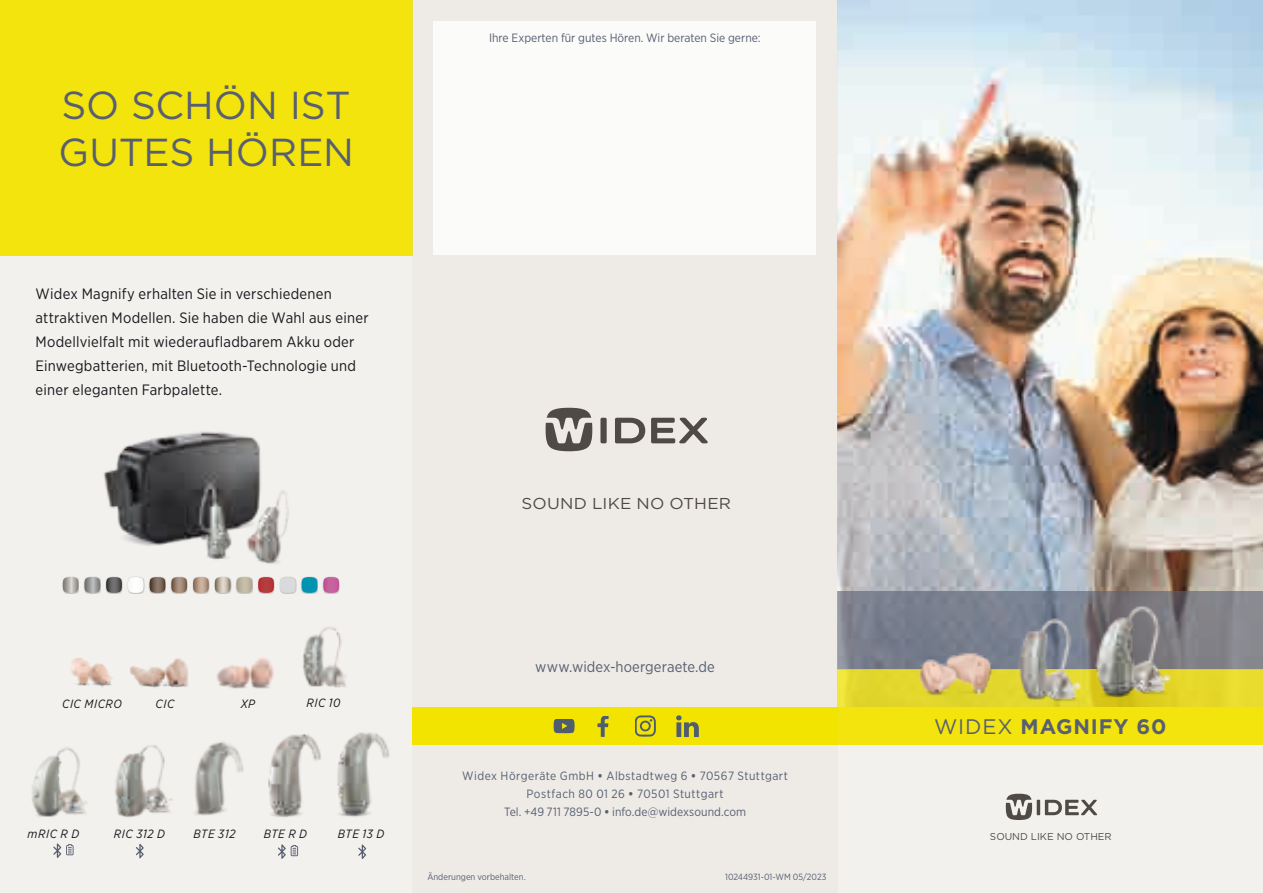
<style>
.page{position:relative;width:1263px;height:893px;background:#f3f1ee}
.page>*{position:absolute;margin:0;border:0;box-sizing:border-box;transform-origin:0 0}
.t1{font:39px/46.8px "Gotham";color:#585f72}
.t2{font:700 21px "Gotham";letter-spacing:.04em;color:#585f72}
.t3{font:15.75px "Gotham";letter-spacing:.015em;color:#4f4a46;scale:1.07 1}
.t4{font:15px/24px "Gotham Narrow";letter-spacing:.015em;color:#1a171c}
.t5{font:15px "Gotham Narrow";letter-spacing:.01em;color:#585f72}
.t6{font:12px/18px "Gotham Narrow";letter-spacing:.02em;color:#585f72;text-align:center}
.t7{font:italic 12px "Gotham Narrow";letter-spacing:.045em;color:#1a171c}
.t8{font:12px "Gotham Narrow";color:#585f72}
.t9{font:9.9px "Gotham";color:#4f4a46}
.t10{font:9px "Gotham Narrow";color:#585f72}
.s1{font-weight:700}
.s2{font-weight:400}
</style>
<div class="page">
<img style="left:838px;top:0;width:425px;height:591px">
<svg style="left:838px;top:591px;width:425px;height:79px;background:#7f8189"></svg>
<div style="left:838px;top:707px;width:425px;height:38px;background:#f3e40e"></div>
<div style="left:838px;top:670px;width:425px;height:37px;background:#e6d82c"></div>
<hr style="left:1037px;top:800px;width:3px;height:15px;background:#4f4a46">
<svg style="left:1045px;top:800px;width:52px;height:15px"></svg>
<svg style="left:1006px;top:794px;width:26px;height:26px"></svg>
<img style="left:1084px;top:597px;width:89px;height:110px">
<img style="left:906px;top:585px;width:100px;height:122px">
<img style="left:1005px;top:608px;width:81px;height:99px">
<div style="left:0;top:0;width:412px;height:255px;background:#f3e40e"></div>
<div style="left:412px;top:0;width:426px;height:893px;background:#eeebe6"></div>
<div style="left:600px;top:418px;width:7px;height:25px;background:#4f4a46;border-radius:2px"></div>
<svg style="left:615px;top:418px;width:30px;height:25px"></svg>
<svg style="left:651px;top:418px;width:57px;height:25px"></svg>
<svg style="left:546px;top:408px;width:46px;height:43px"></svg>
<div style="left:412px;top:707px;width:426px;height:38px;background:#f3e400"></div>
<svg style="left:598px;top:716px;width:11px;height:21px"></svg>
<svg style="left:635px;top:715px;width:21px;height:22px"></svg>
<svg style="left:676px;top:715px;width:23px;height:22px"></svg>
<svg style="left:554px;top:719px;width:21px;height:14px"></svg>
<div style="left:433px;top:21px;width:383px;height:234px;background:#fff"></div>
<img style="left:103px;top:431px;width:186px;height:133px">
<div style="left:62px;top:576px;width:17px;height:18px;background:#1a171c;opacity:.25"></div>
<svg style="left:63px;top:577px;width:15px;height:16px"></svg>
<div style="left:257px;top:576px;width:17px;height:18px;background:#1a171c;opacity:.25"></div>
<svg style="left:258px;top:577px;width:16px;height:16px"></svg>
<div style="left:279px;top:576px;width:17px;height:18px;background:#1a171c;opacity:.25"></div>
<svg style="left:280px;top:577px;width:16px;height:16px"></svg>
<div style="left:301px;top:576px;width:17px;height:18px;background:#1a171c;opacity:.25"></div>
<svg style="left:302px;top:577px;width:15px;height:16px"></svg>
<div style="left:323px;top:576px;width:17px;height:18px;background:#1a171c;opacity:.25"></div>
<svg style="left:323px;top:577px;width:16px;height:16px"></svg>
<div style="left:84px;top:576px;width:17px;height:18px;background:#1a171c;opacity:.25"></div>
<svg style="left:84px;top:577px;width:16px;height:16px"></svg>
<div style="left:105px;top:576px;width:17px;height:18px;background:#1a171c;opacity:.25"></div>
<svg style="left:106px;top:577px;width:16px;height:16px"></svg>
<div style="left:127px;top:576px;width:17px;height:18px;background:#1a171c;opacity:.25"></div>
<svg style="left:128px;top:577px;width:16px;height:16px"></svg>
<div style="left:149px;top:576px;width:17px;height:18px;background:#1a171c;opacity:.25"></div>
<svg style="left:150px;top:577px;width:15px;height:16px"></svg>
<div style="left:192px;top:576px;width:17px;height:18px;background:#1a171c;opacity:.25"></div>
<svg style="left:193px;top:577px;width:16px;height:16px"></svg>
<div style="left:214px;top:576px;width:17px;height:18px;background:#1a171c;opacity:.25"></div>
<div style="left:236px;top:576px;width:17px;height:18px;background:#1a171c;opacity:.25"></div>
<svg style="left:215px;top:577px;width:37px;height:16px"></svg>
<div style="left:170px;top:576px;width:18px;height:18px;background:#1a171c;opacity:.25"></div>
<svg style="left:171px;top:577px;width:16px;height:16px"></svg>
<img style="left:337px;top:732px;width:53px;height:85px">
<img style="left:217px;top:658px;width:51px;height:31px">
<img style="left:130px;top:658px;width:58px;height:30px">
<img style="left:70px;top:658px;width:43px;height:29px">
<img style="left:268px;top:627px;width:78px;height:61px">
<img style="left:31px;top:747px;width:56px;height:70px">
<img style="left:115px;top:745px;width:58px;height:73px">
<img style="left:195px;top:742px;width:49px;height:74px">
<img style="left:268px;top:734px;width:53px;height:83px">
<svg style="left:278px;top:844px;width:20px;height:15px"></svg>
<svg style="left:136px;top:844px;width:8px;height:14px"></svg>
<svg style="left:53px;top:843px;width:21px;height:15px"></svg>
<svg style="left:358px;top:844px;width:8px;height:15px"></svg>
<h1 class="t1" style="left:59px;top:81px;width:297px">SO SCHÖN IST<br>GUTES HÖREN</h1>
<p class="t4" style="left:36px;top:281px;width:334px">Widex Magnify erhalten Sie in verschiedenen attraktiven Modellen. Sie haben die Wahl aus einer Modellvielfalt mit wiederaufladbarem Akku oder Einwegbatterien, mit Bluetooth-Technologie und einer eleganten Farbpalette.</p>
<p class="t8" style="left:489px;top:30px;width:273px">Ihre Experten für gutes Hören. Wir beraten Sie gerne:</p>
<p class="t3" style="left:522px;top:493px;width:197px">SOUND LIKE NO OTHER</p>
<p class="t7" style="left:62px;top:697px;width:61px">CIC MICRO</p>
<p class="t7" style="left:156px;top:697px;width:20px">CIC</p>
<p class="t7" style="left:241px;top:697px;width:16px">XP</p>
<p class="t7" style="left:306px;top:695px;width:36px">RIC 10</p>
<p class="t7" style="left:28px;top:826px;width:53px">mRIC R D</p>
<p class="t7" style="left:114px;top:826px;width:53px">RIC 312 D</p>
<p class="t7" style="left:194px;top:826px;width:43px">BTE 312</p>
<p class="t7" style="left:264px;top:826px;width:45px">BTE R D</p>
<p class="t7" style="left:338px;top:826px;width:48px">BTE 13 D</p>
<p class="t5" style="left:535px;top:658px;width:181px">www.widex-hoergeraete.de</p>
<p class="t6" style="left:462px;top:767px;width:327px">Widex Hörgeräte GmbH <span class="s1">•</span> Albstadtweg 6 <span class="s1">•</span> 70567 Stuttgart<br>Postfach 80 01 26 <span class="s1">•</span> 70501 Stuttgart<br>Tel. +49 711 7895-0 <span class="s1">•</span> info.de@widexsound.com</p>
<p class="t10" style="left:427px;top:871px;width:100px">Änderungen vorbehalten.</p>
<p class="t10" style="left:725px;top:871px;width:103px">10244931-01-WM 05/2023</p>
<h2 class="t2" style="left:934px;top:713px;width:234px"><span class="s2">WIDEX</span> MAGNIFY 60</h2>
<p class="t9" style="left:990px;top:830px;width:123px">SOUND LIKE NO OTHER</p>
</div>
